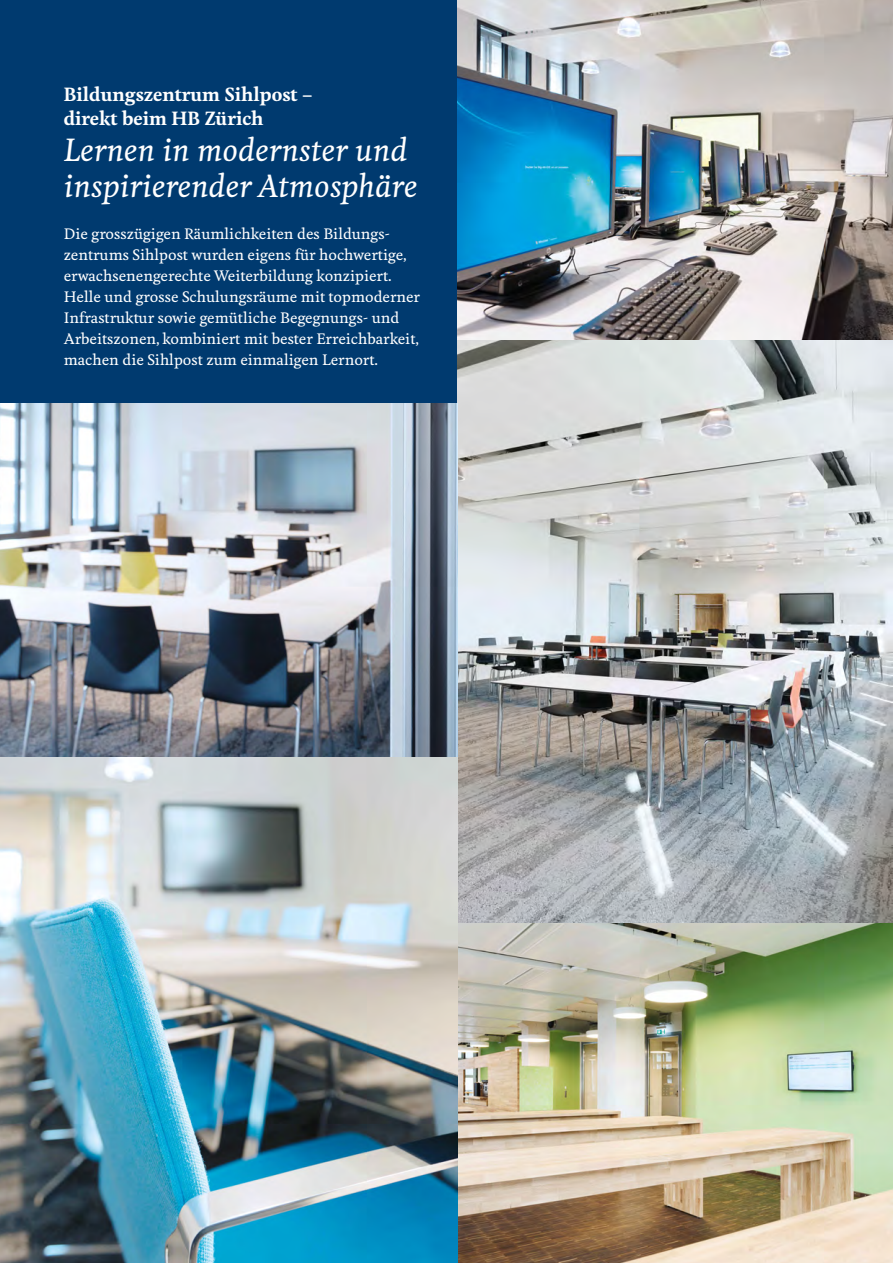
<style>
.page{position:relative;width:893px;height:1263px;background:#fff}
.page>*{position:absolute;margin:0;border:0;box-sizing:border-box;transform-origin:0 0}
.t1{font:italic 500 30px/36px "Feijoa";color:#fff}
.t2{font:700 18px/24px "Feijoa";color:#fff}
.t3{font:500 14.25px/21px "Feijoa";color:#fff}
</style>
<div class="page">
<div style="left:0;top:0;width:457px;height:404px;background:#003a6f"></div>
<img style="left:457px;top:0;width:436px;height:340px">
<img style="left:457px;top:923px;width:436px;height:340px">
<svg style="left:457px;top:340px;width:436px;height:583px"></svg>
<img style="left:0;top:757px;width:457px;height:506px">
<img style="left:0;top:404px;width:457px;height:353px">
<p class="t2" style="left:64px;top:83px;width:250px">Bildungszentrum Sihlpost – direkt beim HB Zürich</p>
<h1 class="t1" style="left:64px;top:133px;width:355px">Lernen in modernster und inspirierender Atmosphäre</h1>
<p class="t3" style="left:64px;top:223px;width:358px">Die grosszügigen Räumlichkeiten des Bildungs&shy;zentrums Sihlpost wurden eigens für hochwertige, erwachsenengerechte Weiterbildung konzipiert.<br>Helle und grosse Schulungsräume mit topmoderner Infrastruktur sowie gemütliche Begegnungs- und Arbeitszonen, kombiniert mit bester Erreichbarkeit, machen die Sihlpost zum einmaligen Lernort.</p>
</div>
